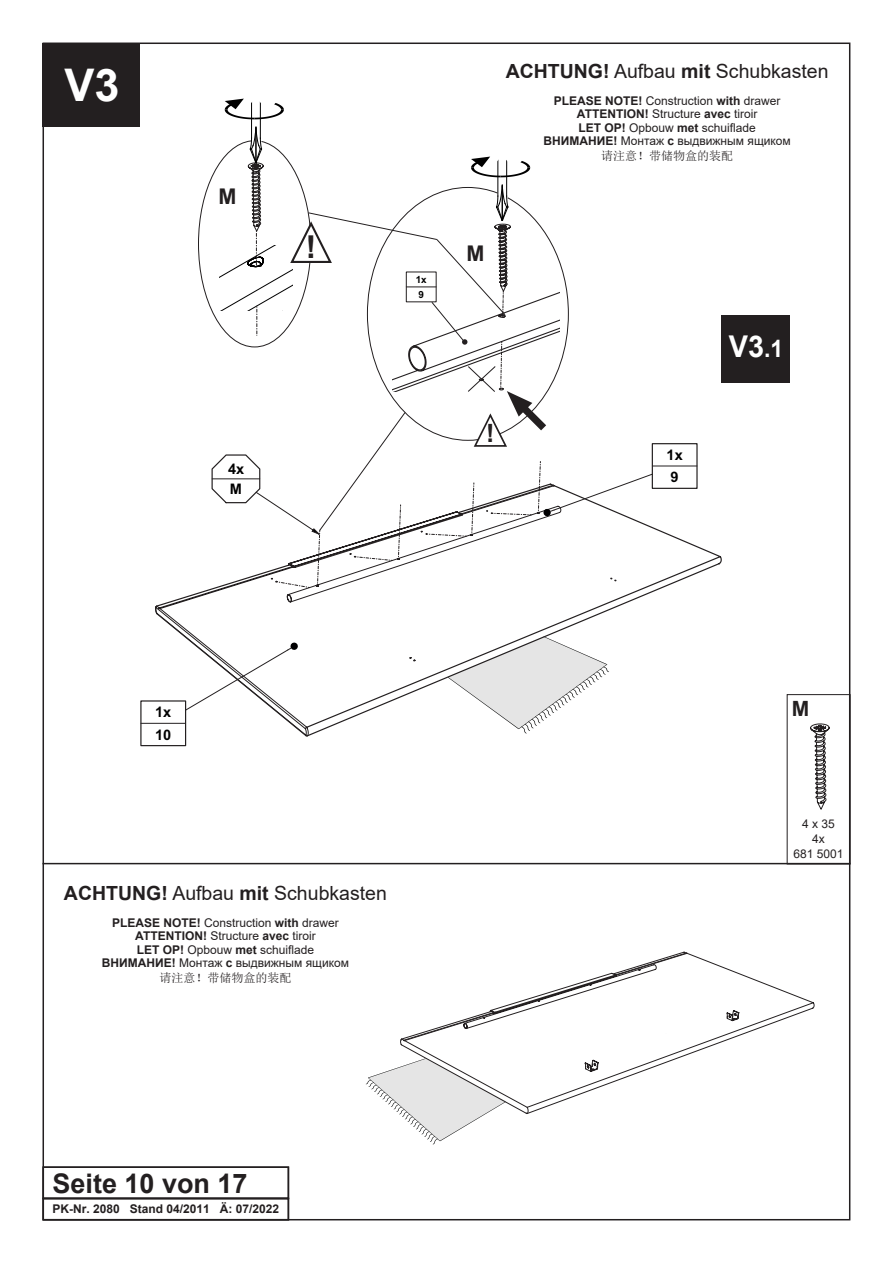
<style>
.page{position:relative;width:893px;height:1263px;background:#fff}
.page>*{position:absolute;margin:0;border:0;box-sizing:border-box;transform-origin:0 0}
.t1{font:700 45px "Arial";color:#fff}
.t2{font:700 31.5px "Arial";color:#231f20}
.t3{font:700 30px "Arial";color:#fff;scale:.96 1}
.t4{font:700 27px "Arial";color:#231f20}
.t5{font:700 25.2px "Arial";color:#231f20}
.t6{font:700 21.6px "Arial";color:#231f20}
.Aufbau-Text{font:700 21px "Arial";color:#231f20}
.t7{font:19.5px "Arial";color:#231f20}
.t8{font:700 14.55px/22.2px "Arial";letter-spacing:-.005em;color:#000001}
.t9{font:12px "Arial";color:#231f20}
.t10{font:700 12px "Arial";color:#231f20}
.t11{font:12px "Sim Sun";color:#231f20}
.t12{font:700 9.9px/14.9px "Arial";color:#000001}
.s1{font-weight:700}
.s2{font-size:24px}
</style>
<div class="page">
<div style="left:43px;top:1198px;width:246px;height:22px;border:2px solid #231f20"></div>
<div style="left:43px;top:1166px;width:246px;height:33px;border:2px solid #231f20"></div>
<div style="left:43px;top:43px;width:97px;height:84px;background:#231f20"></div>
<div style="left:140px;top:700px;width:46px;height:46px;border:1px solid #231f20"></div>
<div style="left:787px;top:694px;width:63px;height:170px;border:1px solid #231f20"></div>
<svg style="left:810px;top:723px;width:20px;height:87px"></svg>
<svg style="left:225px;top:99px;width:59px;height:20px"></svg>
<hr style="left:251px;top:98px;width:1px;height:40px;background:#000">
<hr style="left:260px;top:98px;width:1px;height:40px;background:#000">
<div style="left:722px;top:315px;width:68px;height:68px;background:#231f20"></div>
<hr style="left:43px;top:863px;width:807px;height:1px;background:#231f20">
<svg style="left:140px;top:127px;width:582px;height:610px"></svg>
<svg style="left:366px;top:952px;width:448px;height:193px"></svg>
<div style="left:649px;top:1033px;width:26px;height:17px;background:#fff"></div>
<p class="t1" style="left:64px;top:53px;width:57px">V3</p>
<p class="t6" style="left:219px;top:181px;width:19px">M</p>
<p class="t8" style="left:228px;top:459px;width:18px;line-height:20.5px">4x<br>M</p>
<p class="t7" style="left:506px;top:58px;width:324px"><span class="s1">ACHTUNG!</span> Aufbau <span class="s1">mit</span> Schubkasten</p>
<p class="t9" style="left:554px;top:92px;width:228px"><span class="s1">PLEASE NOTE!</span> Construction <span class="s1">with</span> drawer</p>
<p class="t9" style="left:577px;top:106px;width:182px"><span class="s1">ATTENTION!</span> Structure <span class="s1">avec</span> tiroir</p>
<p class="t9" style="left:578px;top:119px;width:179px"><span class="s1">LET OP!</span> Opbouw <span class="s1">met</span> schuiflade</p>
<p class="t9" style="left:543px;top:133px;width:249px"><span class="s1">ВНИМАНИЕ!</span> Монтаж <span class="s1">с</span> выдвижным ящиком</p>
<p class="t11" style="left:601px;top:150px;width:133px">请注意！带储物盒的装配</p>
<p class="t2" style="left:306px;top:224px;width:12px">!</p>
<p class="t6" style="left:467px;top:238px;width:19px">M</p>
<p class="t12" style="left:416px;top:272px;width:12px">1x<br>9</p>
<p class="t5" style="left:486px;top:416px;width:10px">!</p>
<p class="t8" style="left:667px;top:444px;width:18px">1x<br>9</p>
<p class="t3" style="left:729px;top:325px;width:58px">V3<span class="s2">.1</span></p>
<p class="t8" style="left:155px;top:702px;width:18px">1x<br>10</p>
<p class="t7" style="left:64px;top:879px;width:324px"><span class="s1">ACHTUNG!</span> Aufbau <span class="s1">mit</span> Schubkasten</p>
<p class="t9" style="left:112px;top:914px;width:228px"><span class="s1">PLEASE NOTE!</span> Construction <span class="s1">with</span> drawer</p>
<p class="t9" style="left:135px;top:928px;width:182px"><span class="s1">ATTENTION!</span> Structure <span class="s1">avec</span> tiroir</p>
<p class="t9" style="left:137px;top:941px;width:179px"><span class="s1">LET OP!</span> Opbouw <span class="s1">met</span> schuiflade</p>
<p class="t9" style="left:102px;top:955px;width:249px"><span class="s1">ВНИМАНИЕ!</span> Монтаж <span class="s1">с</span> выдвижным ящиком</p>
<p class="t11" style="left:159px;top:971px;width:133px">请注意！带储物盒的装配</p>
<p class="t4" style="left:53px;top:1164px;width:197px">Seite 10 von 17</p>
<p class="t10" style="left:53px;top:1201px;width:228px">PK-Nr. 2080 Stand 04/2011 Ä: 07/2022</p>
<p class="Aufbau-Text" style="left:792px;top:694px;width:19px">M</p>
<p class="t9" style="left:802px;top:816px;width:34px">4 x 35</p>
<p class="t9" style="left:812px;top:831px;width:14px">4x</p>
<p class="t9" style="left:793px;top:845px;width:52px">681 5001</p>
</div>
